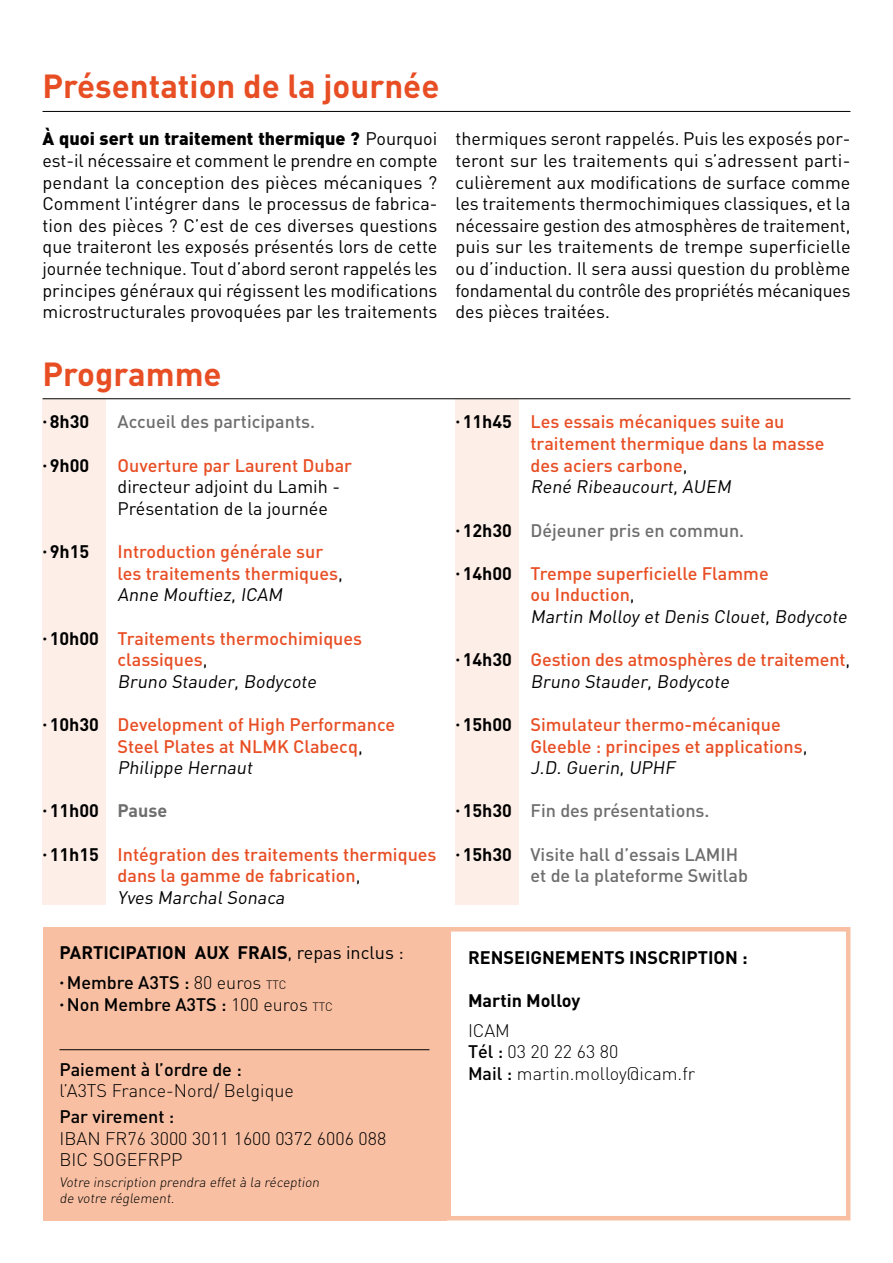
<style>
.page{position:relative;width:893px;height:1263px;background:#fff}
.page>*{position:absolute;margin:0;border:0;box-sizing:border-box;transform-origin:0 0}
.t1{font:700 33px "DIN";color:#e84e24}
.t2{font:18px/21.6px "DIN";color:#000;text-align:justify}
.t3{font:500 18px/21.6px "DIN";color:#e84e24}
.t4{font:500 18px/21.6px "DIN";color:#6e6e6e}
.t5{font:300 18px/21.6px "DIN";color:#000}
.t6{font:700 18px "DIN";color:#000}
.t7{font:500 18px "DIN";color:#000}
.t8{font:300 13.5px/16.2px "DIN";color:#000}
.s1{font-weight:900}
.s2{font-weight:400;color:#000}
.s3{font-weight:700;color:#000}
.s4{color:#6e6e6e}
.s5{font-weight:400}
.s6{font-weight:300}
.s7{font-weight:300;font-size:12px}
.s8{font-weight:500}
</style>
<div class="page">
<div style="left:43px;top:399px;width:63px;height:506px;background:#fdefe8"></div>
<div style="left:455px;top:399px;width:64px;height:506px;background:#fdefe8"></div>
<hr style="left:43px;top:111px;width:807px;height:1px;background:#000">
<hr style="left:43px;top:398px;width:807px;height:1px;background:#000">
<div style="left:43px;top:927px;width:403px;height:293px;background:#f8bfa2"></div>
<hr style="left:60px;top:1049px;width:369px;height:1px;background:#000">
<div style="left:446px;top:927px;width:404px;height:293px;border:4px solid #f8bfa2"></div>
<h1 class="t1" style="left:43px;top:65px;width:398px">Présentation de la journée</h1>
<p class="t2" style="left:43px;top:128px;width:397px"><span class="s1">À quoi sert un traitement thermique ?</span> Pourquoi est-il nécessaire et comment le prendre en compte pendant la conception des pièces mécaniques ?<br>Comment l’intégrer dans le processus de fabrica&shy;tion des pièces ? C’est de ces diverses questions que traiteront les exposés présentés lors de cette journée technique. Tout d’abord seront rappelés les principes généraux qui régissent les modifications microstructurales provoquées par les traitements</p>
<p class="t2" style="left:455px;top:128px;width:397px">thermiques seront rappelés. Puis les exposés por&shy;teront sur les traitements qui s’adressent parti&shy;culièrement aux modifications de surface comme les traitements thermochimiques classiques, et la nécessaire gestion des atmosphères de traitement, puis sur les traitements de trempe superficielle ou d’induction. Il sera aussi question du problème fondamental du contrôle des propriétés mécaniques des pièces traitées.</p>
<h1 class="t1" style="left:43px;top:352px;width:181px">Programme</h1>
<p class="t6" style="left:43px;top:410px;width:48px"><sup>•</sup> 8h30</p>
<p class="t4" style="left:118px;top:411px;width:199px">Accueil des participants.</p>
<p class="t6" style="left:43px;top:453px;width:48px"><sup>•</sup> 9h00</p>
<p class="t3" style="left:118px;top:454px;width:236px">Ouverture par Laurent Dubar</p>
<p class="t2" style="left:118px;top:476px;width:224px">directeur adjoint du Lamih -<br>Présentation de la journée</p>
<p class="t6" style="left:43px;top:540px;width:48px"><sup>•</sup> 9h15</p>
<p class="t3" style="left:118px;top:540px;width:227px">Introduction générale sur les traitements thermiques<span class="s2">,<br>Anne Mouftiez, ICAM</span></p>
<p class="t3" style="left:118px;top:627px;width:246px;text-indent:-75px"><sup>•</sup> <span class="s3">10h00</span> Traitements thermochimiques classiques<span class="s2">,<br>Bruno Stauder, Bodycote</span></p>
<p class="t3" style="left:118px;top:713px;width:279px;text-indent:-75px"><sup>•</sup> <span class="s3">10h30</span> Development of High Performance<br>Steel Plates at NLMK Clabecq<span class="s2">,<br>Philippe Hernaut</span></p>
<p class="t6" style="left:43px;top:799px;width:126px"><sup>•</sup> 11h00 <span class="s4">Pause</span></p>
<p class="t3" style="left:118px;top:843px;width:321px;text-indent:-75px"><sup>•</sup> <span class="s3">11h15</span> Intégration des traitements thermiques dans la gamme de fabrication<span class="s2">,<br>Yves Marchal Sonaca</span></p>
<p class="t3" style="left:530px;top:411px;width:296px;text-indent:-75px"><sup>•</sup> <span class="s3">11h45</span> Les essais mécaniques suite au traitement thermique dans la masse des aciers carbone<span class="s2">,<br>René Ribeaucourt, AUEM</span></p>
<p class="t4" style="left:455px;top:519px;width:290px"><sup>•</sup> <span class="s3">12h30</span> Déjeuner pris en commun.</p>
<p class="t3" style="left:530px;top:562px;width:321px;text-indent:-75px"><sup>•</sup> <span class="s3">14h00</span> Trempe superficielle Flamme<br>ou Induction<span class="s2">,<br>Martin Molloy et Denis Clouet, Bodycote</span></p>
<p class="t3" style="left:530px;top:648px;width:321px;text-indent:-75px"><sup>•</sup> <span class="s3">14h30</span> Gestion des atmosphères de traitement<span class="s2">,<br>Bruno Stauder, Bodycote</span></p>
<p class="t3" style="left:530px;top:713px;width:279px;text-indent:-75px"><sup>•</sup> <span class="s3">15h00</span> Simulateur thermo-mécanique<br>Gleeble : principes et applications<span class="s2">,<br>J.D. Guerin, UPHF</span></p>
<p class="t4" style="left:455px;top:799px;width:256px"><sup>•</sup> <span class="s3">15h30</span> Fin des présentations.</p>
<p class="t4" style="left:530px;top:843px;width:219px;text-indent:-75px"><sup>•</sup> <span class="s3">15h30</span> Visite hall d’essais LAMIH et de la plateforme Switlab</p>
<p class="t6" style="left:60px;top:941px;width:346px">PARTICIPATION AUX FRAIS<span class="s5">, repas inclus :</span></p>
<p class="t7" style="left:60px;top:971px;width:228px"><sup>•</sup> Membre A3TS : <span class="s6">80 euros</span> <span class="s7">TTC</span></p>
<p class="t7" style="left:60px;top:993px;width:275px"><sup>•</sup> Non Membre A3TS : <span class="s6">100 euros</span> <span class="s7">TTC</span></p>
<p class="t7" style="left:60px;top:1057px;width:184px">Paiement à l’ordre de :</p>
<p class="t5" style="left:60px;top:1080px;width:236px">l’A3TS France-Nord/ Belgique</p>
<p class="t7" style="left:60px;top:1105px;width:116px">Par virement :</p>
<p class="t5" style="left:60px;top:1127px;width:328px">IBAN FR76 3000 3011 1600 0372 6006 088<br>BIC SOGEFRPP</p>
<p class="t8" style="left:60px;top:1173px;width:264px">Votre inscription prendra effet à la réception de votre réglement.</p>
<p class="t6" style="left:468px;top:945px;width:281px">RENSEIGNEMENTS INSCRIPTION :</p>
<p class="t6" style="left:468px;top:988px;width:114px">Martin Molloy</p>
<p class="t5" style="left:468px;top:1019px;width:229px">ICAM<br><span class="s8">Tél :</span> 03 20 22 63 80<br><span class="s8">Mail :</span> martin.molloy@icam.fr</p>
</div>
